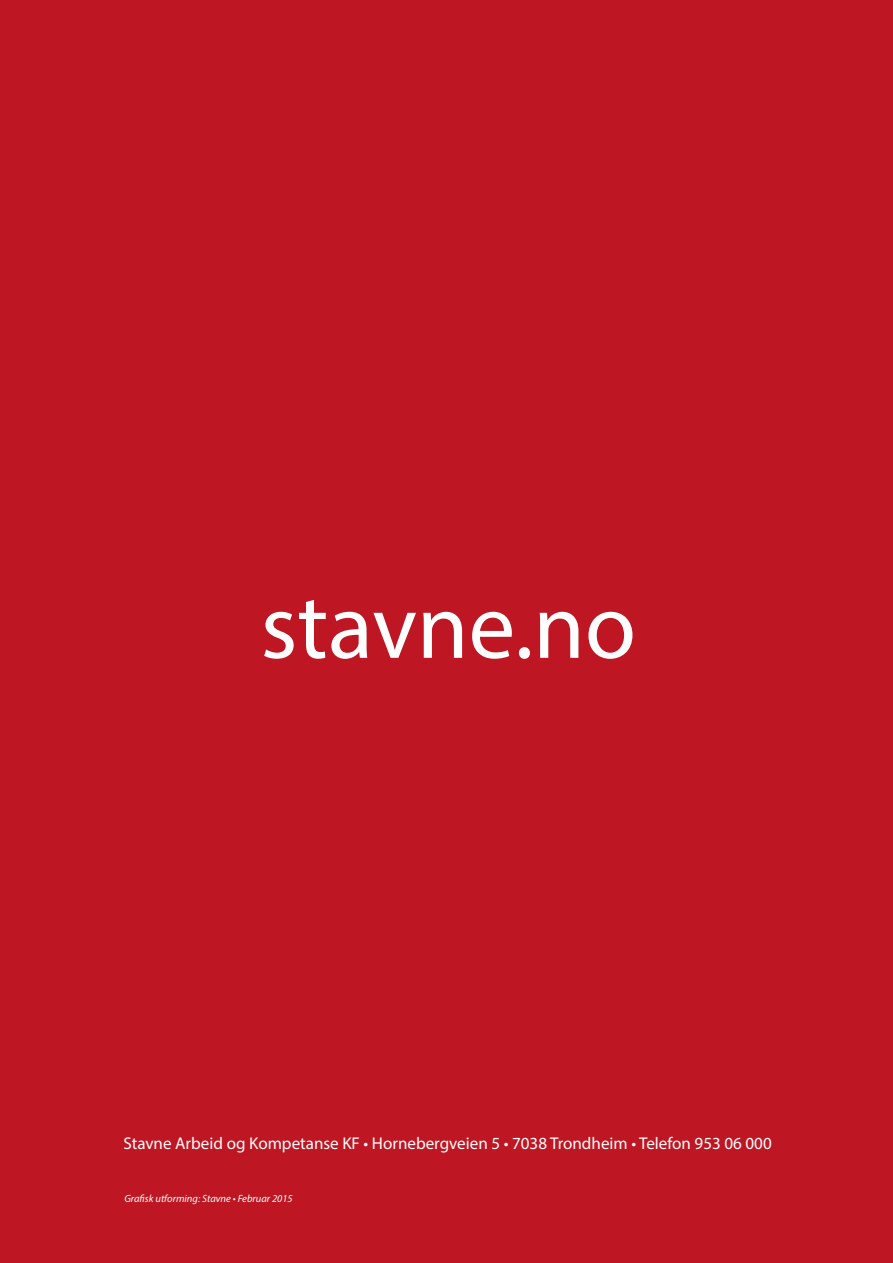
<style>
.page{position:relative;width:893px;height:1263px;background:#be1622}
.page>*{position:absolute;margin:0;border:0;box-sizing:border-box;transform-origin:0 0}
.t1{font:93px "Myriad Pro";color:#fff}
.t2{font:17.1px "Myriad Pro";color:#fff}
.t3{font:italic 10.5px "Myriad Pro";color:#fff}
</style>
<div class="page">
<h1 class="t1" style="left:261px;top:569px;width:377px">stavne.no</h1>
<p class="t2" style="left:123px;top:1132px;width:650px">Stavne Arbeid og Kompetanse KF • Hornebergveien 5 • 7038 Trondheim • Telefon 953 06 000</p>
<p class="t3" style="left:124px;top:1192px;width:170px">Grafisk utforming: Stavne • Februar 2015</p>
</div>
